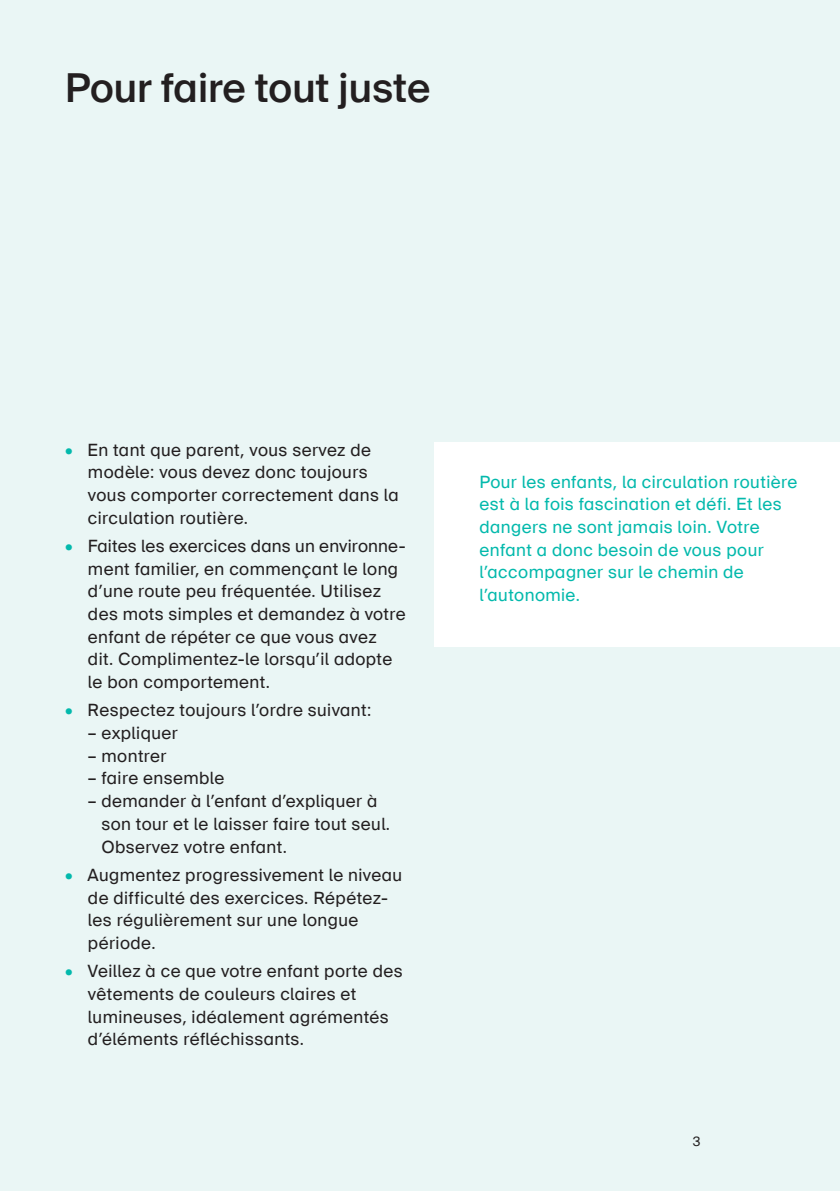
<style>
.page{position:relative;width:840px;height:1191px;background:#fff}
.page>*{position:absolute;margin:0;border:0;box-sizing:border-box;transform-origin:0 0}
.t1{font:500 40px "BFU Suisse";color:#231f20}
.t2{font:17px/22.6px "BFU Suisse";letter-spacing:.025em;color:#231f20}
.t3{font:17px/22.6px "BFU Suisse";letter-spacing:.025em;color:#03b9ac}
.t4{font:13px "BFU Suisse";color:#231f20}
.s1{color:#03b9ac}
</style>
<div class="page">
<div style="left:0;top:0;width:839px;height:1191px;background:#eaf6f5"></div>
<div style="left:434px;top:442px;width:405px;height:204px;background:#fff"></div>
<h1 class="t1" style="left:65px;top:65px;width:366px">Pour faire tout juste</h1>
<p class="t2" style="left:88px;top:438px;width:312px;text-indent:-23px"><span class="s1">•</span> En tant que parent, vous servez de modèle: vous devez donc toujours vous comporter correctement dans la circulation routière.</p>
<p class="t2" style="left:88px;top:535px;width:319px;text-indent:-23px"><span class="s1">•</span> Faites les exercices dans un environne&shy;ment familier, en commençant le long d’une route peu fréquentée. Utilisez des mots simples et demandez à votre enfant de répéter ce que vous avez dit. Complimentez-le lorsqu’il adopte le bon comportement.</p>
<p class="t2" style="left:65px;top:699px;width:307px"><span class="s1">•</span> Respectez toujours l’ordre suivant:</p>
<p class="t2" style="left:88px;top:722px;width:91px">– expliquer</p>
<p class="t2" style="left:88px;top:744px;width:80px">– montrer</p>
<p class="t2" style="left:88px;top:767px;width:138px">– faire ensemble</p>
<p class="t2" style="left:101px;top:790px;width:290px;text-indent:-13px">– demander à l’enfant d’expliquer à son tour et le laisser faire tout seul.<br>Observez votre enfant.</p>
<p class="t2" style="left:88px;top:863px;width:315px;text-indent:-23px"><span class="s1">•</span> Augmentez progressivement le niveau de difficulté des exercices. Répétez&shy;les régulièrement sur une longue période.</p>
<p class="t2" style="left:88px;top:960px;width:316px;text-indent:-23px"><span class="s1">•</span> Veillez à ce que votre enfant porte des vêtements de couleurs claires et lumineuses, idéalement agrémentés d’éléments réfléchissants.</p>
<p class="t3" style="left:479px;top:470px;width:319px">Pour les enfants, la circulation routière est à la fois fascination et défi. Et les dangers ne sont jamais loin. Votre enfant a donc besoin de vous pour l’accompagner sur le chemin de l’autonomie.</p>
<p class="t4" style="left:691px;top:1133px;width:10px">3</p>
</div>
